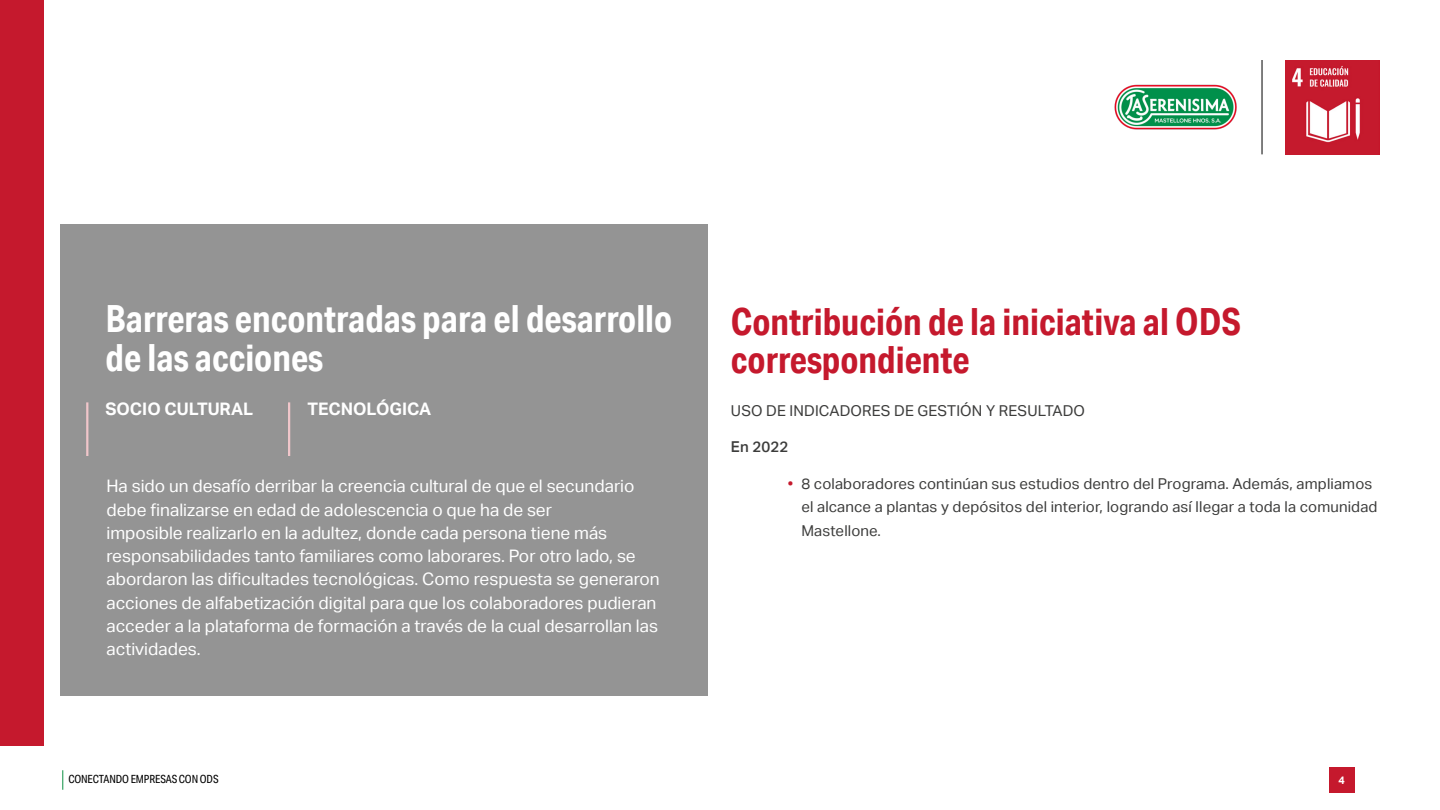
<style>
.page{position:relative;width:1440px;height:810px;background:#fff}
.page>*{position:absolute;margin:0;border:0;box-sizing:border-box;transform-origin:0 0}
.t1{font:700 37.5px/38.2px "Aktiv Grotesk Cd";color:#fff}
.t2{font:700 37.5px/38.2px "Aktiv Grotesk Cd";color:#c5192d}
.t3{font:17.25px/23.2px "Aktiv Grotesk";color:#fff}
.t4{font:700 17.25px "Aktiv Grotesk";color:#fff}
.t5{font:15px/23.2px "Aktiv Grotesk";letter-spacing:.01em;color:#3c3c3b}
.t6{font:500 15px "Aktiv Grotesk";letter-spacing:.01em;color:#3c3c3b}
.t7{font:11.25px "Aktiv Grotesk Cd";letter-spacing:-.01em;color:#000}
.t8{font:700 10.88px "Aktiv Grotesk";color:#fff}
.s1{color:#c5192d}
</style>
<div class="page">
<svg style="left:62px;top:770px;width:1px;height:20px"></svg>
<div style="left:1329px;top:767px;width:25px;height:26px;background:#c5192d"></div>
<img style="left:1285px;top:60px;width:95px;height:95px">
<hr style="left:1262px;top:60px;width:1px;height:94px;background:#000">
<img style="left:1114px;top:84px;width:123px;height:46px">
<div style="left:0;top:0;width:44px;height:746px;background:#c5192d"></div>
<div style="left:60px;top:225px;width:648px;height:471px;background:#949494"></div>
<hr style="left:86px;top:402px;width:2px;height:54px;background:#f0c6ca">
<hr style="left:288px;top:402px;width:2px;height:54px;background:#f0c6ca">
<h1 class="t1" style="left:106px;top:299px;width:568px">Barreras encontradas para el desarrollo de las acciones</h1>
<p class="t4" style="left:106px;top:399px;width:149px">SOCIO CULTURAL</p>
<p class="t4" style="left:307px;top:399px;width:125px">TECNOLÓGICA</p>
<p class="t3" style="left:106px;top:475px;width:555px">Ha sido un desafío derribar la creencia cultural de que el secundario debe finalizarse en edad de adolescencia o que ha de ser<br>imposible realizarlo en la adultez, donde cada persona tiene más responsabilidades tanto familiares como laborares. Por otro lado, se abordaron las dificultades tecnológicas. Como respuesta se generaron acciones de alfabetización digital para que los colaboradores pudieran acceder a la plataforma de formación a través de la cual desarrollan las actividades.</p>
<h1 class="t2" style="left:731px;top:302px;width:512px">Contribución de la iniciativa al ODS correspondiente</h1>
<p class="t5" style="left:731px;top:399px;width:356px">USO DE INDICADORES DE GESTIÓN Y RESULTADO</p>
<p class="t6" style="left:731px;top:438px;width:59px">En 2022</p>
<p class="t5" style="left:801px;top:472px;width:578px;text-indent:-14px"><span class="s1">•</span> 8 colaboradores continúan sus estudios dentro del Programa. Además, ampliamos el alcance a plantas y depósitos del interior, logrando así llegar a toda la comunidad<br>Mastellone.</p>
<p class="t7" style="left:68px;top:773px;width:152px">CONECTANDO EMPRESAS CON ODS</p>
<p class="t8" style="left:1338px;top:774px;width:8px">4</p>
</div>
